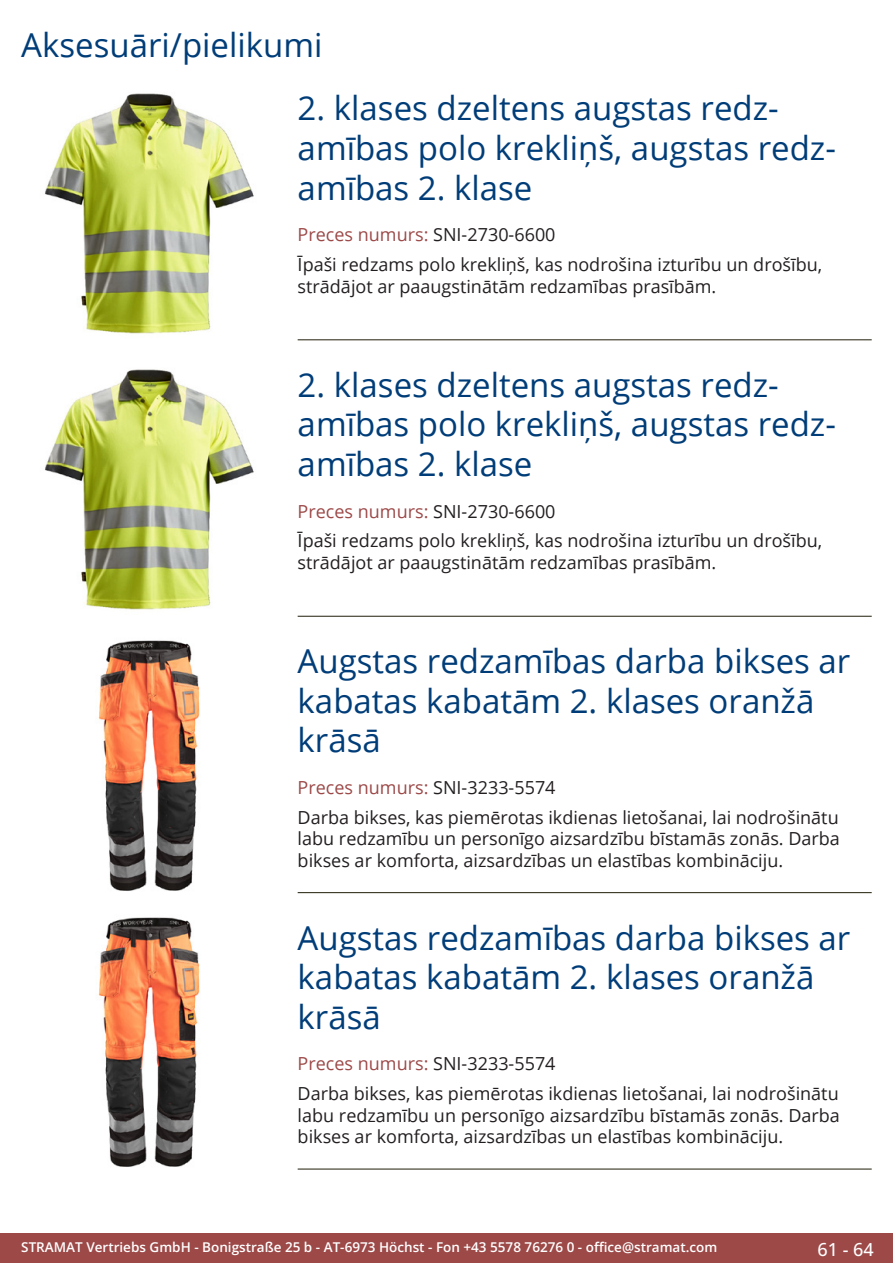
<style>
.page{position:relative;width:893px;height:1263px;background:#fff}
.page>*{position:absolute;margin:0;border:0;box-sizing:border-box;transform-origin:0 0}
.Produkttitel{font:33px/39.6px "Open Sans";color:#003d78}
.RastTitel{font:33px "Open Sans";color:#003d78}
.Beschreibung_Text{font:18px/21.6px "Open Sans";color:#231f20}
.TechDaten_Überschrif{font:18px "Open Sans";color:#9c4948}
.t1{font:500 18px "Open Sans";color:#fff}
.t2{font:600 13.5px "Open Sans";color:#fff}
.s1{color:#231f20}
</style>
<div class="page">
<div style="left:0;top:1233px;width:893px;height:30px;background:#9c4948"></div>
<hr style="left:298px;top:340px;width:574px;height:1px;background:#201d08">
<hr style="left:298px;top:616px;width:574px;height:1px;background:#201d08">
<hr style="left:298px;top:892px;width:574px;height:1px;background:#201d08">
<hr style="left:298px;top:1169px;width:574px;height:1px;background:#201d08">
<img style="left:45px;top:93px;width:209px;height:241px">
<img style="left:45px;top:369px;width:209px;height:241px">
<img style="left:98px;top:640px;width:102px;height:251px">
<img style="left:98px;top:917px;width:102px;height:250px">
<p class="RastTitel" style="left:21px;top:22px;width:303px">Aksesuāri/pielikumi</p>
<p class="Produkttitel" style="left:298px;top:88px;width:537px">2. klases dzeltens augstas redz&shy;amības polo krekliņš, augstas redz&shy;amības 2. klase</p>
<p class="TechDaten_Überschrif" style="left:298px;top:222px;width:259px">Preces numurs: <span class="s1">SNI-2730-6600</span></p>
<p class="Beschreibung_Text" style="left:298px;top:253px;width:526px">Īpaši redzams polo krekliņš, kas nodrošina izturību un drošību, strādājot ar paaugstinātām redzamības prasībām.</p>
<p class="Produkttitel" style="left:298px;top:364px;width:537px">2. klases dzeltens augstas redz&shy;amības polo krekliņš, augstas redz&shy;amības 2. klase</p>
<p class="TechDaten_Überschrif" style="left:298px;top:499px;width:259px">Preces numurs: <span class="s1">SNI-2730-6600</span></p>
<p class="Beschreibung_Text" style="left:298px;top:530px;width:526px">Īpaši redzams polo krekliņš, kas nodrošina izturību un drošību, strādājot ar paaugstinātām redzamības prasībām.</p>
<p class="Produkttitel" style="left:298px;top:640px;width:554px">Augstas redzamības darba bikses ar kabatas kabatām 2. klases oranžā krāsā</p>
<p class="TechDaten_Überschrif" style="left:298px;top:775px;width:259px">Preces numurs: <span class="s1">SNI-3233-5574</span></p>
<p class="Beschreibung_Text" style="left:298px;top:806px;width:544px;text-align:justify">Darba bikses, kas piemērotas ikdienas lietošanai, lai nodrošinātu labu redzamību un personīgo aizsardzību bīstamās zonās. Darba bikses ar komforta, aizsardzības un elastības kombināciju.</p>
<p class="Produkttitel" style="left:298px;top:917px;width:554px">Augstas redzamības darba bikses ar kabatas kabatām 2. klases oranžā krāsā</p>
<p class="TechDaten_Überschrif" style="left:298px;top:1051px;width:259px">Preces numurs: <span class="s1">SNI-3233-5574</span></p>
<p class="Beschreibung_Text" style="left:298px;top:1082px;width:544px;text-align:justify">Darba bikses, kas piemērotas ikdienas lietošanai, lai nodrošinātu labu redzamību un personīgo aizsardzību bīstamās zonās. Darba bikses ar komforta, aizsardzības un elastības kombināciju.</p>
<p class="t2" style="left:21px;top:1238px;width:698px">STRAMAT Vertriebs GmbH - Bonigstraße 25 b - AT-6973 Höchst - Fon +43 5578 76276 0 - office@stramat.com</p>
<p class="t1" style="left:817px;top:1237px;width:58px">61 - 64</p>
</div>
